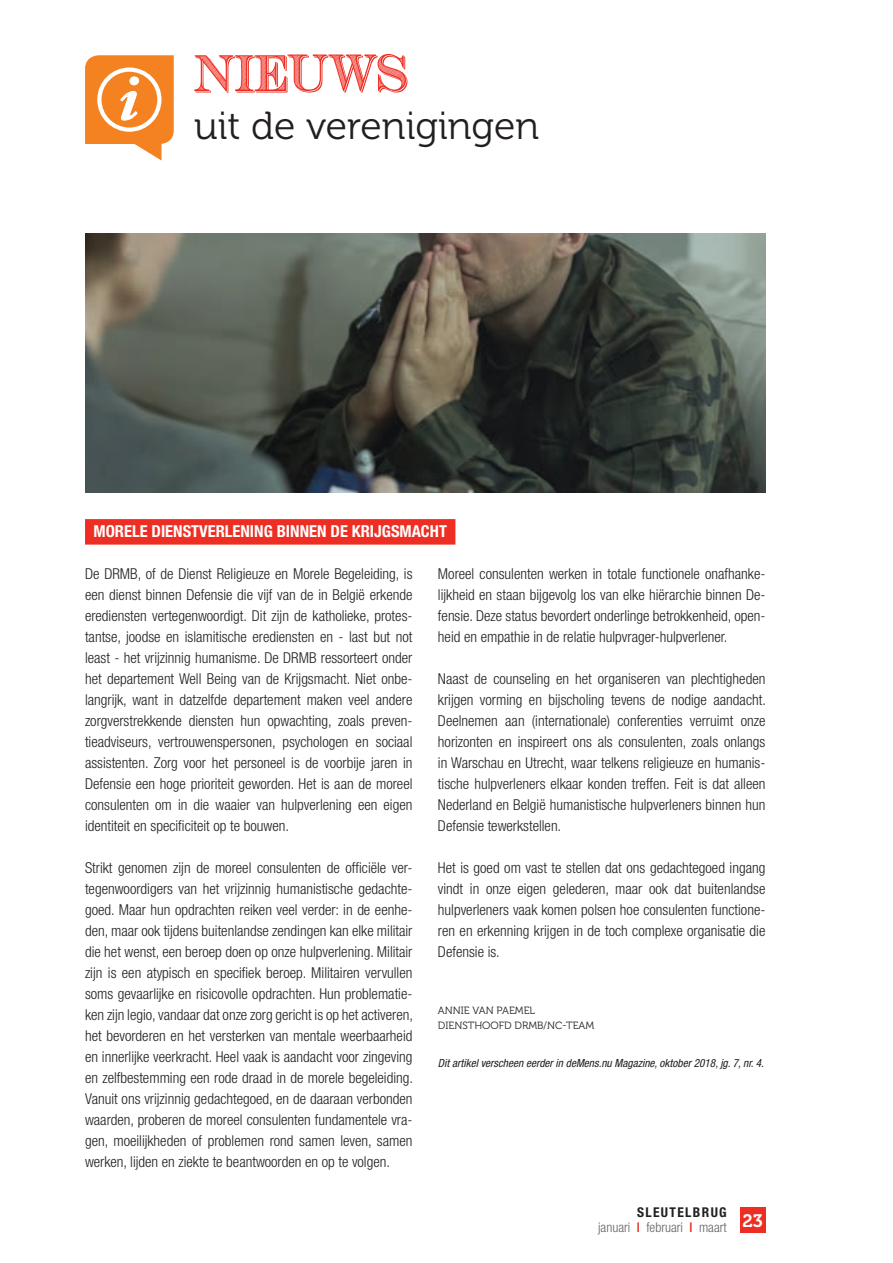
<style>
.page{position:relative;width:893px;height:1263px;background:#fff}
.page>*{position:absolute;margin:0;border:0;box-sizing:border-box;transform-origin:0 0}
.t1{font:italic 700 65.4px "Adobe Caslon Pro";color:#fff}
.t2{font:51px "Cash Currency";color:#ee2e22}
.t3{font:39px "Museo 300";color:#231f20}
.t4{font:18px "Museo 700";color:#fff}
.t5{font:700 condensed 16.5px "Helvetica Neue LT Std";color:#fff}
.t6{font:300 condensed 15px/21px "Helvetica Neue LT Std";color:#231f20;text-align:justify}
.t7{font:300 condensed 13.5px/15px "Helvetica Neue LT Std";color:#636366;text-align:right}
.t8{font:italic condensed 11.25px "Helvetica Neue LT Std";color:#231f20}
.t9{font:10.5px "Museo 300";color:#231f20}
.s1{font-weight:700;color:#231f20}
.s2{font-weight:500;color:#ee2e22}
</style>
<div class="page">
<div style="left:740px;top:1208px;width:25px;height:25px;background:#ee2e22"></div>
<div style="left:85px;top:519px;width:370px;height:26px;background:#ee2e22"></div>
<svg style="left:85px;top:55px;width:89px;height:106px"></svg>
<div style="left:97px;top:68px;width:65px;height:64px;border:4px solid #fff;border-radius:50%"></div>
<img style="left:85px;top:234px;width:680px;height:259px">
<p class="t1" style="left:119px;top:59px;width:21px">i</p>
<p class="t2" style="left:194px;top:40px;width:215px">NIEUWS</p>
<p class="t3" style="left:194px;top:105px;width:347px">uit de verenigingen</p>
<p class="t5" style="left:94px;top:521px;width:355px">MORELE DIENSTVERLENING BINNEN DE KRIJGSMACHT</p>
<p class="t6" style="left:85px;top:563px;width:329px">De DRMB, of de Dienst Religieuze en Morele Begeleiding, is een dienst binnen Defensie die vijf van de in België erkende erediensten vertegenwoordigt. Dit zijn de katholieke, protes&shy;tantse, joodse en islamitische erediensten en - last but not least - het vrijzinnig humanisme. De DRMB ressorteert onder het departement Well Being van de Krijgsmacht. Niet onbe&shy;langrijk, want in datzelfde departement maken veel andere zorgverstrekkende diensten hun opwachting, zoals preven&shy;tieadviseurs, vertrouwenspersonen, psychologen en sociaal assistenten. Zorg voor het personeel is de voorbije jaren in Defensie een hoge prioriteit geworden. Het is aan de moreel consulenten om in die waaier van hulpverlening een eigen identiteit en specificiteit op te bouwen.</p>
<p class="t6" style="left:85px;top:857px;width:329px">Strikt genomen zijn de moreel consulenten de officiële ver&shy;tegenwoordigers van het vrijzinnig humanistische gedachte&shy;goed. Maar hun opdrachten reiken veel verder: in de eenhe&shy;den, maar ook tijdens buitenlandse zendingen kan elke militair die het wenst, een beroep doen op onze hulpverlening. Militair zijn is een atypisch en specifiek beroep. Militairen vervullen soms gevaarlijke en risicovolle opdrachten. Hun problematie&shy;ken zijn legio, vandaar dat onze zorg gericht is op het activeren, het bevorderen en het versterken van mentale weerbaarheid en innerlijke veerkracht. Heel vaak is aandacht voor zingeving en zelfbestemming een rode draad in de morele begeleiding.<br>Vanuit ons vrijzinnig gedachtegoed, en de daaraan verbonden waarden, proberen de moreel consulenten fundamentele vra&shy;gen, moeilijkheden of problemen rond samen leven, samen werken, lijden en ziekte te beantwoorden en op te volgen.</p>
<p class="t6" style="left:438px;top:563px;width:329px">Moreel consulenten werken in totale functionele onafhanke&shy;lijkheid en staan bijgevolg los van elke hiërarchie binnen De&shy;fensie. Deze status bevordert onderlinge betrokkenheid, open&shy;heid en empathie in de relatie hulpvrager-hulpverlener.</p>
<p class="t6" style="left:438px;top:668px;width:329px">Naast de counseling en het organiseren van plechtigheden krijgen vorming en bijscholing tevens de nodige aandacht.<br>Deelnemen aan (internationale) conferenties verruimt onze horizonten en inspireert ons als consulenten, zoals onlangs in Warschau en Utrecht, waar telkens religieuze en humanis&shy;tische hulpverleners elkaar konden treffen. Feit is dat alleen Nederland en België humanistische hulpverleners binnen hun Defensie tewerkstellen.</p>
<p class="t6" style="left:438px;top:857px;width:329px">Het is goed om vast te stellen dat ons gedachtegoed ingang vindt in onze eigen gelederen, maar ook dat buitenlandse hulpverleners vaak komen polsen hoe consulenten functione&shy;ren en erkenning krijgen in de toch complexe organisatie die Defensie is.</p>
<p class="t9" style="left:438px;top:1005px;width:99px">ANNIE VAN PAEMEL</p>
<p class="t9" style="left:438px;top:1020px;width:158px">DIENSTHOOFD DRMB/NC-TEAM</p>
<p class="t8" style="left:438px;top:1056px;width:328px">Dit artikel verscheen eerder in deMens.nu Magazine, oktober 2018, jg. 7, nr. 4.</p>
<p class="t7" style="left:598px;top:1205px;width:130px"><span class="s1">SLEUTELBRUG<br></span>januari <span class="s2">I</span> februari <span class="s2">I</span> maart</p>
<p class="t4" style="left:742px;top:1211px;width:22px">23</p>
</div>
